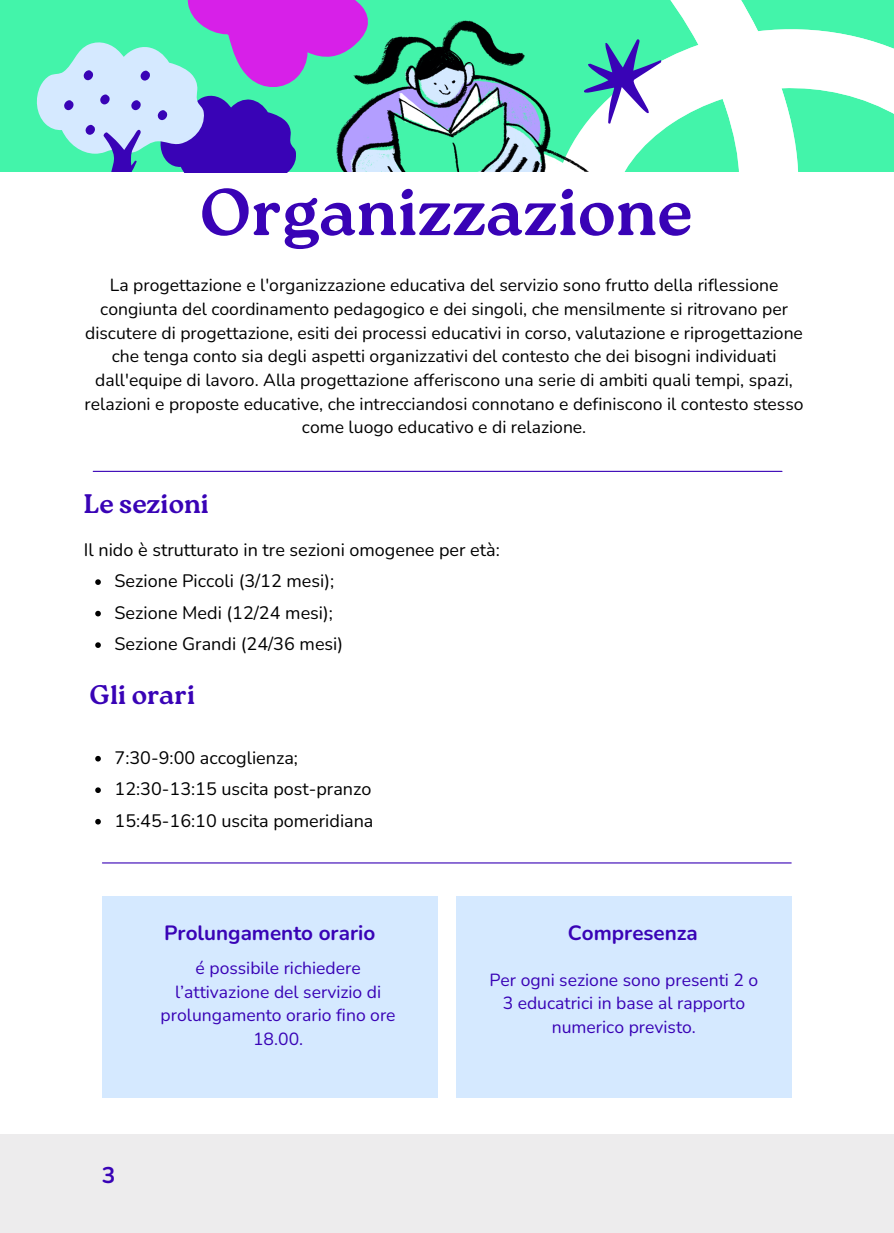
<style>
.page{position:relative;width:894px;height:1233px;background:#fff}
.page>*{position:absolute;margin:0;border:0;box-sizing:border-box;transform-origin:0 0}
.t1{font:700 66px "Roca Two";color:#3903b6}
.t2{font:700 26.85px "Roca Two";color:#3903b6}
.t3{font:700 22.65px "Nunito";color:#3903b6}
.t4{font:700 20.7px "Nunito";color:#3903b6}
.t5{font:18px "Nunito";color:#000}
.t6{font:17.55px/23.7px "Nunito";color:#000001;text-align:center}
.t7{font:17.55px/23.7px "Nunito";color:#3903b6;text-align:center}
</style>
<div class="page">
<div style="left:102px;top:897px;width:335px;height:201px;background:#d5e9ff"></div>
<div style="left:456px;top:897px;width:335px;height:201px;background:#d5e9ff"></div>
<div style="left:0;top:0;width:893px;height:172px;background:#43f4aa"></div>
<svg style="left:797px;top:29px;width:96px;height:143px"></svg>
<hr style="left:93px;top:471px;width:688px;height:1px;background:#3903b6">
<hr style="left:102px;top:862px;width:689px;height:2px;background:#3903b6">
<div style="left:0;top:1135px;width:893px;height:98px;background:#edeced"></div>
<svg style="left:603px;top:0;width:194px;height:172px"></svg>
<svg style="left:36px;top:0;width:332px;height:173px"></svg>
<svg style="left:318px;top:19px;width:285px;height:153px"></svg>
<svg style="left:95px;top:579px;width:6px;height:6px"></svg>
<svg style="left:95px;top:611px;width:6px;height:5px"></svg>
<svg style="left:95px;top:642px;width:6px;height:6px"></svg>
<svg style="left:95px;top:756px;width:6px;height:6px"></svg>
<svg style="left:95px;top:787px;width:6px;height:6px"></svg>
<svg style="left:95px;top:819px;width:6px;height:6px"></svg>
<p class="t1" style="left:199px;top:174px;width:494px">Organizzazione</p>
<h1 class="t6" style="left:85px;top:274px;width:720px">La progettazione e l'organizzazione educativa del servizio sono frutto della riflessione congiunta del coordinamento pedagogico e dei singoli, che mensilmente si ritrovano per discutere di progettazione, esiti dei processi educativi in corso, valutazione e riprogettazione che tenga conto sia degli aspetti organizzativi del contesto che dei bisogni individuati dall'equipe di lavoro. Alla progettazione afferiscono una serie di ambiti quali tempi, spazi, relazioni e proposte educative, che intrecciandosi connotano e definiscono il contesto stesso come luogo educativo e di relazione.</h1>
<p class="t2" style="left:84px;top:488px;width:126px">Le sezioni</p>
<h2 class="t5" style="left:84px;top:537px;width:417px">Il nido è strutturato in tre sezioni omogenee per età:</h2>
<p class="t5" style="left:114px;top:569px;width:221px">Sezione Piccoli (3/12 mesi);</p>
<p class="t5" style="left:114px;top:600px;width:220px">Sezione Medi (12/24 mesi);</p>
<p class="t5" style="left:114px;top:632px;width:230px">Sezione Grandi (24/36 mesi)</p>
<p class="t2" style="left:89px;top:679px;width:107px">Gli orari</p>
<p class="t5" style="left:114px;top:746px;width:185px">7:30-9:00 accoglienza;</p>
<h2 class="t5" style="left:114px;top:777px;width:258px">12:30-13:15 uscita post-pranzo</h2>
<p class="t5" style="left:114px;top:809px;width:260px">15:45-16:10 uscita pomeridiana</p>
<p class="t4" style="left:164px;top:919px;width:212px">Prolungamento orario</p>
<p class="t7" style="left:161px;top:956px;width:236px">é possibile richiedere l’attivazione del servizio di prolungamento orario fino ore<br>18.00.</p>
<p class="t3" style="left:102px;top:1160px;width:15px">3</p>
<p class="t4" style="left:567px;top:919px;width:131px">Compresenza</p>
<p class="t7" style="left:489px;top:968px;width:270px">Per ogni sezione sono presenti 2 o<br>3 educatrici in base al rapporto numerico previsto.</p>
</div>
